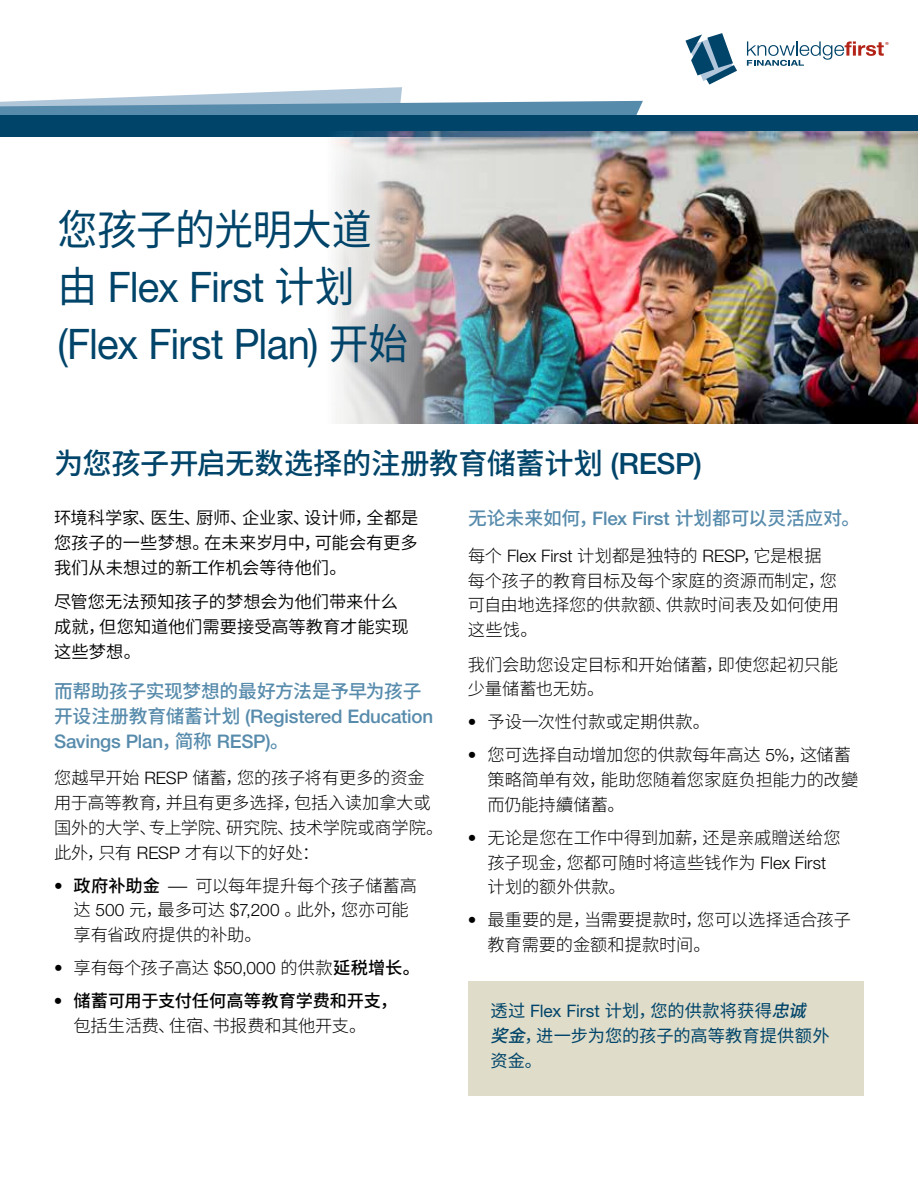
<style>
.page{position:relative;width:918px;height:1188px;background:#fff}
.page>*{position:absolute;margin:0;border:0;box-sizing:border-box;transform-origin:0 0}
.t1{font:42.15px/56.7px "Helvetica Neue LT Std";letter-spacing:-.02em;color:#00446a;scale:.95 1}
.t2{font:42.15px "Noto Sans CJ Ksc";letter-spacing:-.025em;color:#00446a;scale:.95 1}
.t3{font:500 29.25px "Noto Sans CJ Ksc";letter-spacing:-.01em;color:#00446a}
.t4{font:500 18.75px/24.8px "Helvetica Neue LT Std";letter-spacing:-.01em;color:#578bac}
.t5{font:500 18.75px "Noto Sans CJ Ksc";letter-spacing:-.01em;color:#578bac}
.t6{font:300 17.25px/24.8px "Noto Sans CJ Ksc";letter-spacing:-.01em;color:#000}
.t7{font:600 17.25px/24.8px "Noto Sans CJ Ksc";color:#000;text-align:justify}
.t8{font:17.25px/24.8px "Noto Sans CJ Ksc";color:#00446a}
.t9{font:500 17.25px/24.8px "Noto Sans CJ Ksc";letter-spacing:-.01em;color:#000}
.t10{font:8.85px "Myriad Pro";color:#b32317;scale:1.06 1}
.s1{font-family:"Noto Sans CJ Ksc"}
.s2{font-family:"Helvetica Neue LT Std"}
.s3{font-family:"Helvetica Neue LT Std";font-weight:500}
.s4{font-weight:500}
.s5{font-weight:300}
.s6{font-weight:500;font-style:italic}
</style>
<div class="page">
<svg style="left:0;top:87px;width:643px;height:28px"></svg>
<svg style="left:685px;top:33px;width:52px;height:52px"></svg>
<svg style="left:747px;top:41px;width:137px;height:25px"></svg>
<div style="left:0;top:115px;width:918px;height:21px;background:#00446a"></div>
<img style="left:254px;top:132px;width:664px;height:292px">
<div style="left:468px;top:981px;width:396px;height:114px;background:#dfdcc9"></div>
<p class="t10" style="left:885px;top:40px;width:5px">®</p>
<h1 class="t2" style="left:58px;top:206px;width:332px">您孩子的光明大道</h1>
<h1 class="t1" style="left:58px;top:258px;width:370px"><span class="s1">由</span> Flex First <span class="s1">计划</span>(Flex First Plan) <span class="s1">开始</span></h1>
<h2 class="t3" style="left:54px;top:447px;width:650px">为您孩子开启无数选择的注册教育储蓄计划 <span class="s2">(RESP)</span></h2>
<p class="t7" style="left:54px;top:506px;width:366px">环境科学家、医生、厨师、企业家、设计师，全都是您孩子的一些梦想。在未来岁月中，可能会有更多我们从未想过的新工作机会等待他们。</p>
<p class="t7" style="left:54px;top:590px;width:356px;text-align:left">尽管您无法预知孩子的梦想会为他们带来什么成就，但您知道他们需要接受高等教育才能实现这些梦想。</p>
<p class="t5" style="left:54px;top:681px;width:369px">而帮助孩子实现梦想的最好方法是予早为孩子</p>
<p class="t4" style="left:54px;top:704px;width:381px"><span class="s1">开设注册教育储蓄计划</span> (Registered Education<br>Savings Plan<span class="s1">，简称</span> RESP)<span class="s1">。</span></p>
<p class="t6" style="left:54px;top:766px;width:391px">您越早开始 <span class="s2">RESP</span> 储蓄，您的孩子将有更多的资金用于高等教育，并且有更多选择，包括入读加拿大或国外的大学、专上学院、研究院、技术学院或商学院。此外，只有 <span class="s2">RESP</span> 才有以下的好处：</p>
<p class="t6" style="left:74px;top:873px;width:345px;text-indent:-20px"><span class="s3">•</span> <span class="s4">政府补助金</span> <span class="s2">—</span> 可以每年提升每个孩子储蓄高达 <span class="s2">500</span> 元，最多可达 <span class="s2">$7,200</span> 。此外，您亦可能享有省政府提供的补助。</p>
<p class="t6" style="left:54px;top:956px;width:368px"><span class="s3">•</span> 享有每个孩子高达 <span class="s2">$50,000</span> 的供款<span class="s4">延税增长。</span></p>
<p class="t9" style="left:73px;top:989px;width:325px;text-indent:-19px"><span class="s2">•</span> 储蓄可用于支付任何高等教育学费和开支，<span class="s5">包括生活费、住宿、书报费和其他开支。</span></p>
<p class="t5" style="left:468px;top:508px;width:394px">无论未来如何，<span class="s2">Flex First</span> 计划都可以灵活应对。</p>
<p class="t6" style="left:468px;top:543px;width:373px">每个 <span class="s2">Flex First</span> 计划都是独特的 <span class="s2">RESP</span>，它是根据每个孩子的教育目标及每个家庭的资源而制定，您可自由地选择您的供款额、供款时间表及如何使用这些饯。</p>
<p class="t6" style="left:468px;top:652px;width:371px">我们会助您设定目标和开始储蓄，即使您起初只能少量储蓄也无妨。</p>
<p class="t6" style="left:468px;top:710px;width:243px"><span class="s2">•</span> 予设一次性付款或定期供款。</p>
<p class="t6" style="left:487px;top:743px;width:372px;text-indent:-19px"><span class="s2">•</span> 您可选择自动增加您的供款每年高达 <span class="s2">5%</span>，这储蓄策略简单有效，能助您随着您家庭负担能力的改變而仍能持續储蓄。</p>
<p class="t6" style="left:487px;top:825px;width:355px;text-indent:-19px"><span class="s2">•</span> 无论是您在工作中得到加薪，还是亲戚贈送给您孩子现金，您都可随时将這些钱作为 <span class="s2">Flex First</span>计划的额外供款。</p>
<p class="t6" style="left:487px;top:908px;width:365px;text-indent:-19px"><span class="s2">•</span> 最重要的是，当需要提款时，您可以选择适合孩子教育需要的金额和提款时间。</p>
<p class="t8" style="left:490px;top:999px;width:341px">透过 <span class="s2">Flex First</span> 计划，您的供款将获得<span class="s6">忠诚奖金</span>，进一步为您的孩子的高等教育提供额外资金。</p>
</div>
